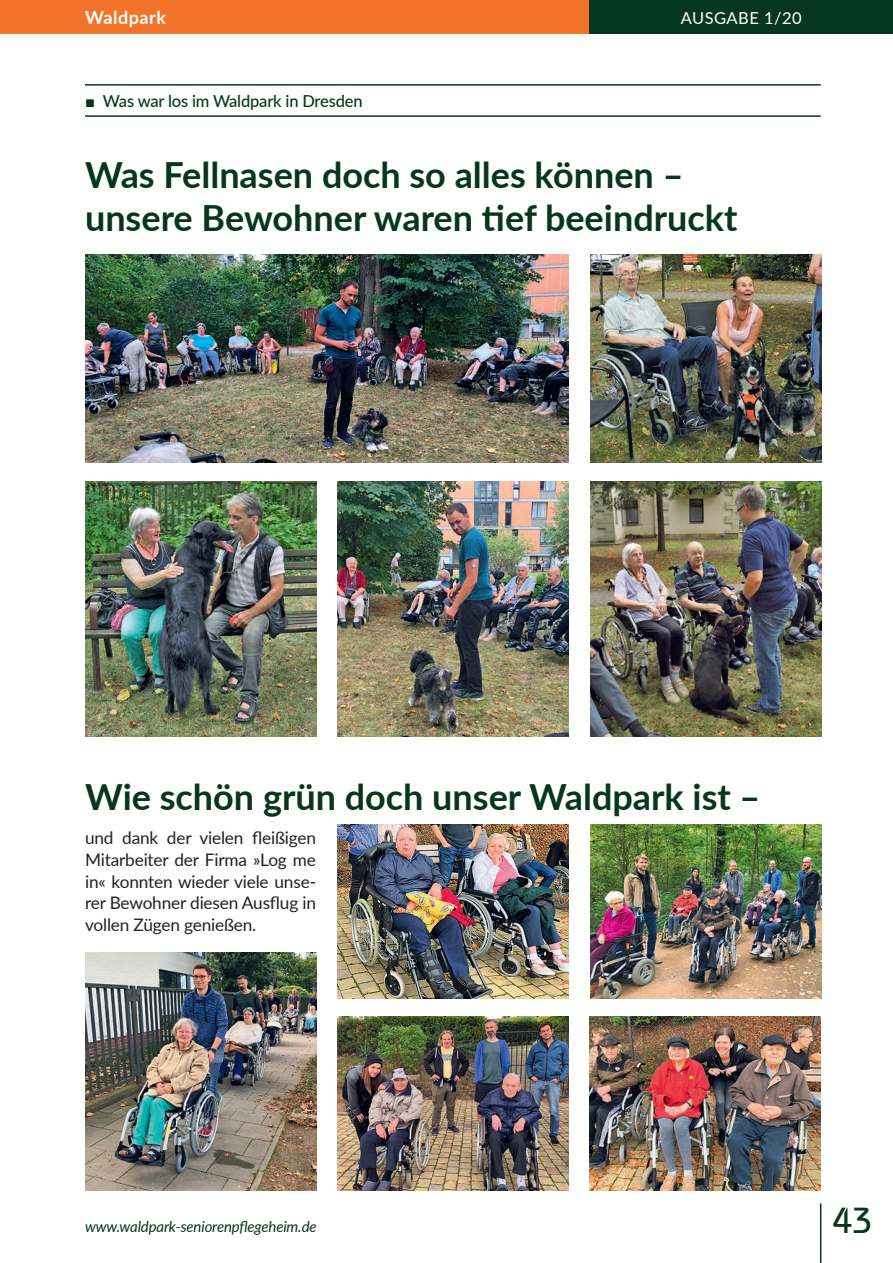
<style>
.page{position:relative;width:893px;height:1263px;background:#fff}
.page>*{position:absolute;margin:0;border:0;box-sizing:border-box;transform-origin:0 0}
.t1{font:700 36px/43.2px "Lato";color:#06371e}
.t2{font:500 36px "Bauhaus IT Cby BT";color:#06371e}
.t3{font:700 18px "Lato";letter-spacing:.03em;color:#fff}
.t4{font:17.25px/21.6px "Lato";letter-spacing:-.01em;color:#231f20;text-align:justify}
.t5{font:500 16.5px "Lato";letter-spacing:-.01em;color:#06371e}
.t6{font:16.5px "Lato";letter-spacing:.03em;color:#fff}
.t7{font:italic 15px "Lato";letter-spacing:-.01em;color:#06371e}
.s1{font-family:"Arial";font-weight:400}
</style>
<div class="page">
<hr style="left:820px;top:1203px;width:1px;height:60px;background:#06371e">
<div style="left:0;top:0;width:893px;height:34px;background:#f37328"></div>
<div style="left:590px;top:0;width:303px;height:34px;background:#06371e"></div>
<hr style="left:85px;top:84px;width:736px;height:2px;background:#06371e">
<hr style="left:85px;top:115px;width:736px;height:2px;background:#06371e">
<img style="left:337px;top:481px;width:231px;height:255px">
<img style="left:590px;top:254px;width:232px;height:208px">
<img style="left:590px;top:481px;width:232px;height:255px">
<img style="left:85px;top:254px;width:483px;height:208px">
<img style="left:85px;top:481px;width:231px;height:255px">
<img style="left:337px;top:1017px;width:231px;height:173px">
<img style="left:590px;top:825px;width:231px;height:173px">
<img style="left:590px;top:1017px;width:231px;height:173px">
<img style="left:337px;top:825px;width:231px;height:173px">
<img style="left:85px;top:952px;width:231px;height:238px">
<p class="t3" style="left:85px;top:4px;width:83px">Waldpark</p>
<p class="t6" style="left:681px;top:6px;width:123px">AUSGABE 1/20</p>
<p class="t5" style="left:85px;top:89px;width:279px"><span class="s1">■</span> Was war los im Waldpark in Dresden</p>
<h1 class="t1" style="left:85px;top:151px;width:654px">Was Fellnasen doch so alles können – unsere Bewohner waren tief beeindruckt</h1>
<h1 class="t1" style="left:85px;top:774px;width:677px">Wie schön grün doch unser Waldpark ist –</h1>
<p class="t4" style="left:85px;top:826px;width:233px">und dank der vielen fleißigen Mitarbeiter der Firma »Log me in« konnten wieder viele unse&shy;rer Bewohner diesen Ausflug in vollen Zügen genießen.</p>
<p class="t7" style="left:85px;top:1215px;width:233px">www.waldpark-seniorenpflegeheim.de</p>
<h1 class="t2" style="left:832px;top:1198px;width:41px">43</h1>
</div>
